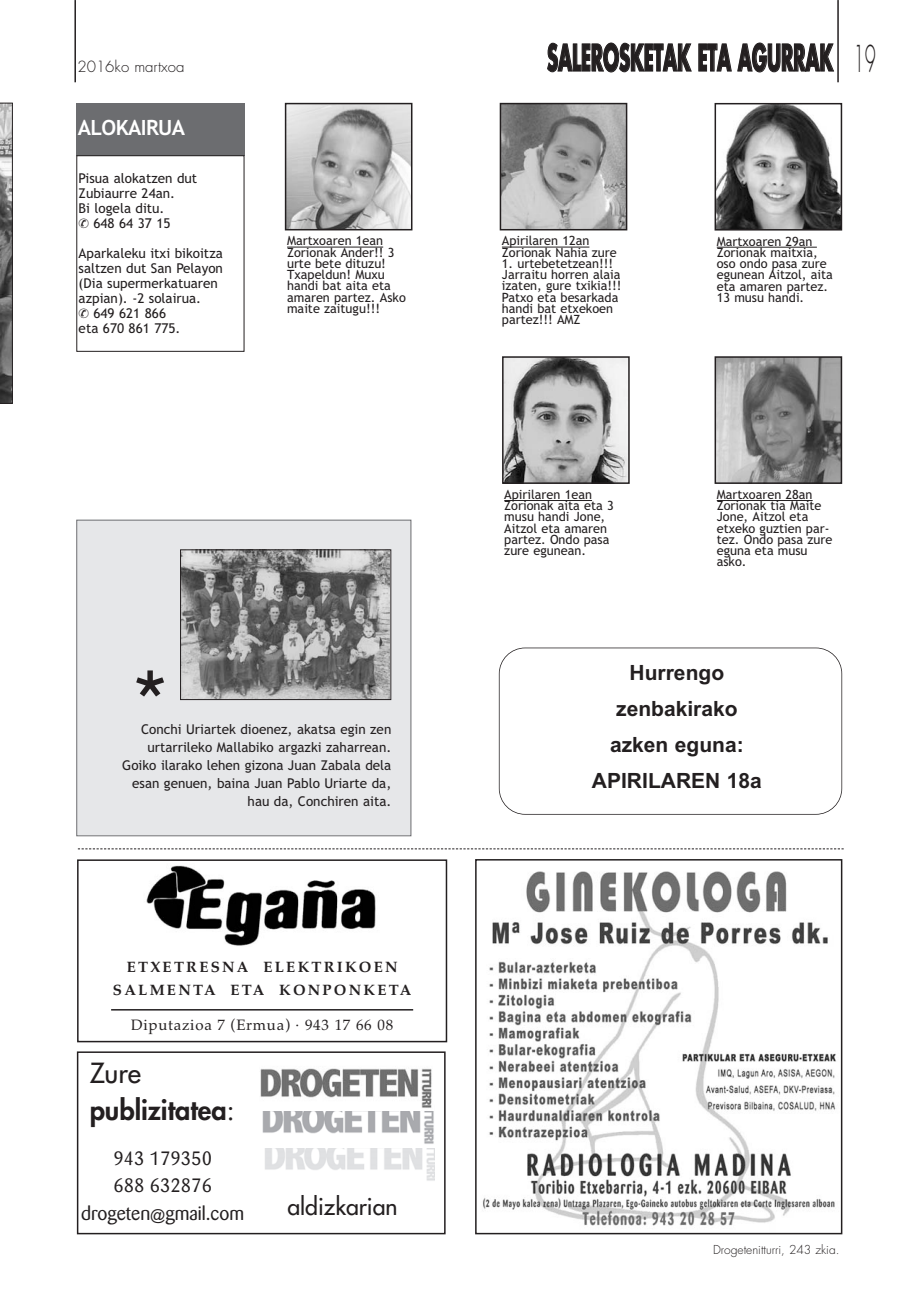
<style>
.page{position:relative;width:919px;height:1289px;background:#fff}
.page>*{position:absolute;margin:0;border:0;box-sizing:border-box;transform-origin:0 0}
.t1{font:800 condensed 84px "Abadi";color:#231f20}
.t2{font:700 36px "Futura";color:#231f20;scale:.5 1}
.t3{font:800 27px/36.8px "Futura";color:#231f20}
.t4{font:23.1px "Futura";color:#231f20}
.t5{font:700 21px/36px "Arial";color:#231f20;text-align:center}
.t6{font:700 21px "Trebuchet MS";letter-spacing:-.03em;color:#fff}
.t7{font:18px/27.6px "Barme N";color:#231f20;text-align:center}
.t8{font:700 15px/22.5px "Palatino";letter-spacing:.15em;color:#231f20;text-align:center}
.t9{font:15px "Palatino";letter-spacing:.05em;color:#231f20}
.t10{font:300 15px "Futura";color:#231f20}
.t11{font:13.5px/15px "Trebuchet MS";color:#231f20}
.t12{font:12.75px/11.2px "Trebuchet MS";color:#231f20}
.t13{font:300 12px "Futura";color:#231f20}
.s1{font-weight:400}
.s2{font-family:"Arial";font-style:italic;font-size:15px}
.s3{font-weight:300}
</style>
<div class="page">
<div style="left:77px;top:520px;width:333px;height:315px;background:#e6e7e9"></div>
<div style="left:76px;top:519px;width:335px;height:317px;border:1px solid #6c6d70"></div>
<hr style="left:74px;top:1px;width:2px;height:81px;background:#231f20">
<hr style="left:837px;top:1px;width:1px;height:81px;background:#231f20">
<svg style="left:78px;top:848px;width:765px;height:1px"></svg>
<div style="left:499px;top:647px;width:343px;height:167px;border:2px solid #231f20;border-radius:26px"></div>
<img style="left:483px;top:871px;width:353px;height:355px">
<div style="left:475px;top:859px;width:367px;height:375px;border:2px solid #231f20"></div>
<div style="left:77px;top:859px;width:370px;height:183px;border:2px solid #231f20"></div>
<img style="left:146px;top:865px;width:230px;height:81px">
<hr style="left:111px;top:1009px;width:302px;height:1px;background:#231f20">
<svg style="left:0;top:103px;width:13px;height:300px;background:#757474"></svg>
<img style="left:502px;top:106px;width:122px;height:121px">
<div style="left:499px;top:103px;width:128px;height:127px;border:2px solid #231f20"></div>
<hr style="left:502px;top:247px;width:87px;height:1px;background:#231f20">
<img style="left:717px;top:106px;width:122px;height:121px">
<div style="left:714px;top:103px;width:128px;height:127px;border:2px solid #231f20"></div>
<hr style="left:716px;top:247px;width:100px;height:1px;background:#231f20">
<img style="left:505px;top:359px;width:121px;height:122px">
<div style="left:502px;top:356px;width:127px;height:128px;border:2px solid #231f20"></div>
<hr style="left:504px;top:500px;width:88px;height:1px;background:#231f20">
<img style="left:717px;top:359px;width:122px;height:122px">
<div style="left:714px;top:356px;width:128px;height:128px;border:2px solid #231f20"></div>
<hr style="left:716px;top:500px;width:96px;height:1px;background:#231f20">
<img style="left:288px;top:106px;width:121px;height:121px">
<div style="left:285px;top:103px;width:127px;height:127px;border:2px solid #231f20"></div>
<hr style="left:287px;top:247px;width:96px;height:1px;background:#231f20">
<div style="left:76px;top:103px;width:168px;height:52px;background:#6c6d70"></div>
<div style="left:76px;top:155px;width:168px;height:197px;border:1px solid #231f20"></div>
<img style="left:182px;top:551px;width:207px;height:147px">
<div style="left:180px;top:549px;width:211px;height:151px;border:1px solid #231f20"></div>
<div style="left:77px;top:1051px;width:368px;height:183px;border:2px solid #231f20"></div>
<div style="left:79px;top:1144px;width:167px;height:84px;background:#fff"></div>
<img style="left:265px;top:1148px;width:169px;height:33px">
<img style="left:262px;top:1111px;width:172px;height:33px">
<img style="left:260px;top:1068px;width:172px;height:40px">
<p class="t10" style="left:77px;top:59px;width:109px">2016ko martxoa</p>
<h3 class="t6" style="left:78px;top:119px;width:109px">ALOKAIRUA</h3>
<p class="t11" style="left:79px;top:171px;width:120px">Pisua alokatzen dut<br>Zubiaurre 24an.<br>Bi logela ditu.<br>✆ 648 64 37 15</p>
<p class="t11" style="left:79px;top:246px;width:146px">Aparkaleku itxi bikoitza saltzen dut San Pelayon (Dia supermerkatuaren azpian). -2 solairua.<br>✆ 649 621 866<br>eta 670 861 775.</p>
<p class="t12" style="left:287px;top:236px;width:120px">Martxoaren 1ean<br>Zorionak Ander!! 3 urte bete dituzu!<br>Txapeldun! Muxu handi bat aita eta amaren partez. Asko maite zaitugu!!!</p>
<h1 class="t1" style="left:130px;top:670px;width:41px">*</h1>
<p class="t11" style="left:122px;top:721px;width:271px;line-height:18px;text-align:right">Conchi Uriartek dioenez, akatsa egin zen urtarrileko Mallabiko argazki zaharrean.<br>Goiko ilarako lehen gizona Juan Zabala dela esan genuen, baina Juan Pablo Uriarte da, hau da, Conchiren aita.</p>
<p class="t8" style="left:113px;top:957px;width:300px">ETXETRESNA ELEKTRIKOEN<br>SALMENTA ETA KONPONKETA</p>
<p class="t9" style="left:131px;top:1019px;width:263px">Diputazioa 7 (Ermua) · 943 17 66 08</p>
<h3 class="t3" style="left:90px;top:1055px;width:146px"><span class="s1">Zure </span>publizitatea<span class="s1">:</span></h3>
<h3 class="t7" style="left:81px;top:1145px;width:164px">943 179350<br>688 632876 drogeten<span class="s2">@</span>gmail.com</h3>
<h3 class="t4" style="left:287px;top:1194px;width:112px">aldizkarian</h3>
<h2 class="t2" style="left:547px;top:41px;width:659px">SALEROSKETAK ETA AGURRAK <span class="s3">19</span></h2>
<p class="t12" style="left:502px;top:236px;width:116px">Apirilaren 12an<br>Zorionak Nahia zure</p>
<p class="t12" style="left:502px;top:259px;width:121px">1. urtebetetzean!!!<br>Jarraitu horren alaia izaten, gure txikia!!!<br>Patxo eta besarkada handi bat etxekoen partez!!! AMZ</p>
<p class="t12" style="left:716px;top:236px;width:117px">Martxoaren 29an<br>Zorionak maitxia, oso ondo pasa zure egunean Aitzol, aita eta amaren partez.<br>13 musu handi.</p>
<p class="t12" style="left:504px;top:490px;width:111px">Apirilaren 1ean<br>Zorionak aita eta 3 musu handi Jone,<br>Aitzol eta amaren partez. Ondo pasa zure egunean.</p>
<p class="t12" style="left:716px;top:490px;width:117px">Martxoaren 28an<br>Zorionak tia Maite<br>Jone, Aitzol eta etxeko guztien par&shy;tez. Ondo pasa zure eguna eta musu asko.</p>
<h3 class="t5" style="left:592px;top:656px;width:171px">Hurrengo zenbakirako azken eguna:<br>APIRILAREN 18a</h3>
<p class="t13" style="left:713px;top:1243px;width:128px">Drogetenitturri, 243 zkia.</p>
</div>
